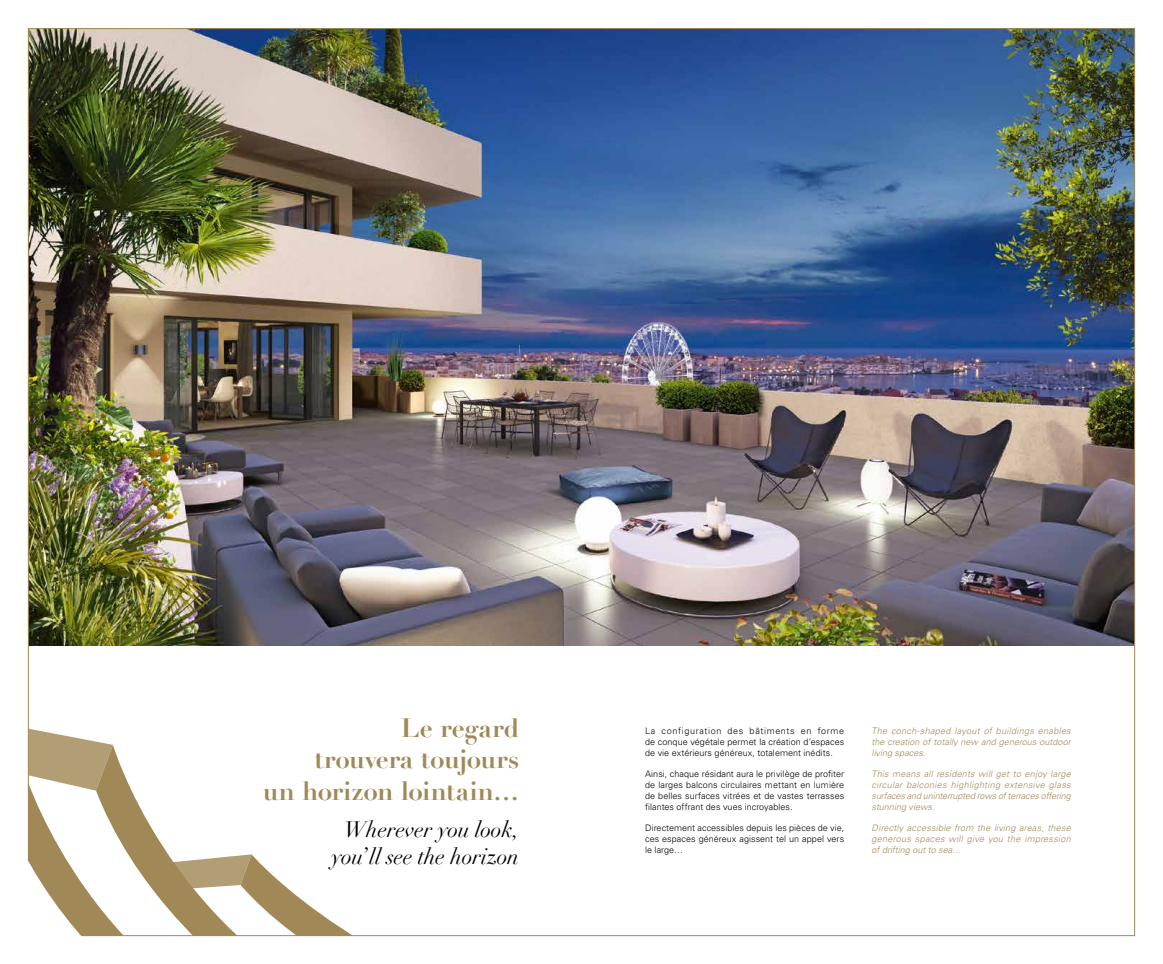
<style>
.page{position:relative;width:1163px;height:964px;background:#fff}
.page>*{position:absolute;margin:0;border:0;box-sizing:border-box;transform-origin:0 0}
.t1{font:700 26px/31.2px "Didot";letter-spacing:-.005em;color:#a08957;text-align:right}
.t2{font:italic 22px/26.4px "Didot";letter-spacing:-.01em;color:#000;text-align:center}
.t3{font:300 9px/10.8px "Univers LT Std";letter-spacing:.005em;color:#000;text-align:justify}
.t4{font:italic 300 9px/10.8px "Univers LT Std";color:#a08957;text-align:justify}
</style>
<div class="page">
<img style="left:28px;top:28px;width:1106px;height:908px">
<h1 class="t1" style="left:263px;top:713px;width:258px">Le regard<br>trouvera toujours<br>un horizon lointain…</h1>
<h2 class="t2" style="left:331px;top:817px;width:189px">Wherever you look, you’ll see the horizon</h2>
<p class="t3" style="left:645px;top:725px;width:201px">La configuration des bâtiments en forme de conque végétale permet la création d’espaces de vie extérieurs généreux, totalement inédits.</p>
<p class="t3" style="left:645px;top:769px;width:201px">Ainsi, chaque résidant aura le privilège de profiter de larges balcons circulaires mettant en lumière de belles surfaces vitrées et de vastes terrasses filantes offrant des vues incroyables.</p>
<p class="t3" style="left:645px;top:823px;width:200px">Directement accessibles depuis les pièces de vie, ces espaces généreux agissent tel un appel vers le large…</p>
<p class="t4" style="left:871px;top:725px;width:201px">The conch-shaped layout of buildings enables the creation of totally new and generous outdoor living spaces.</p>
<p class="t4" style="left:871px;top:769px;width:201px">This means all residents will get to enjoy large circular balconies highlighting extensive glass surfaces and uninterrupted rows of terraces offering stunning views.</p>
<p class="t4" style="left:871px;top:823px;width:201px">Directly accessible from the living areas, these generous spaces will give you the impression of drifting out to sea…</p>
</div>
